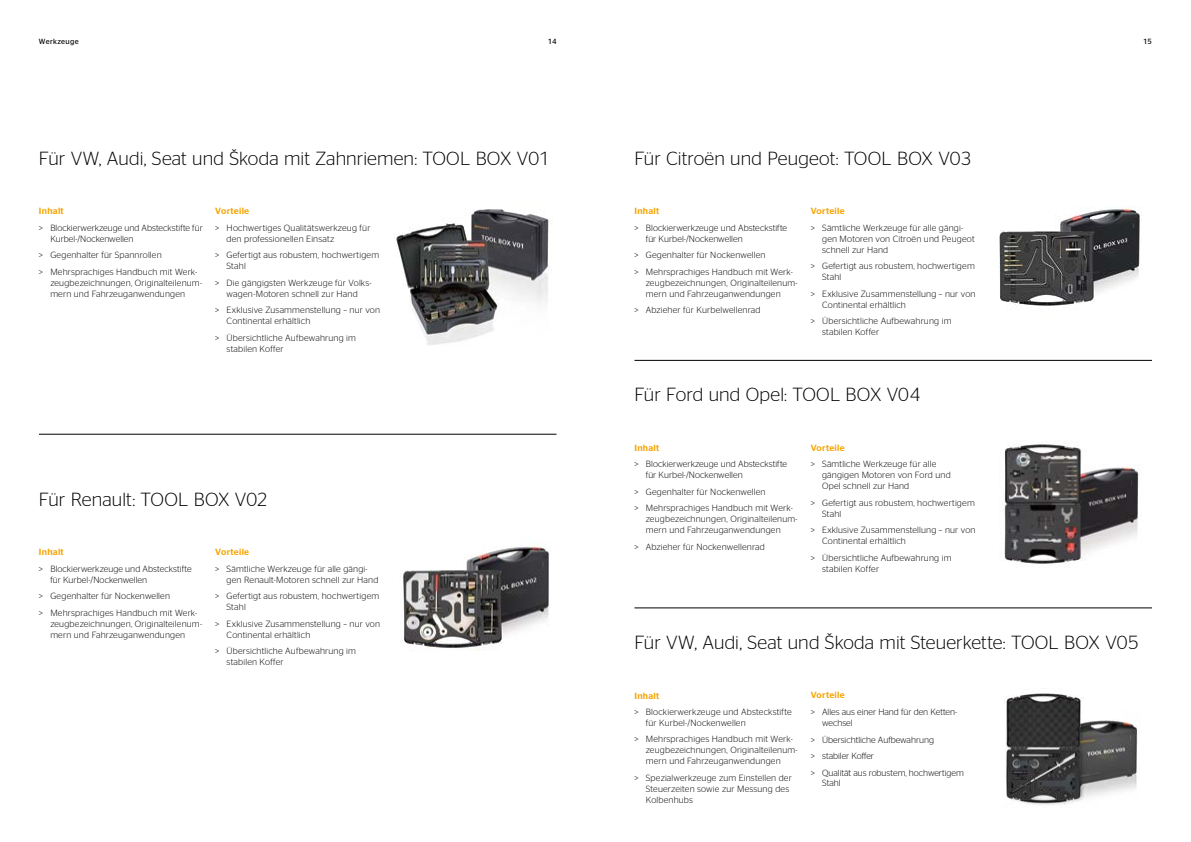
<style>
.page{position:relative;width:1191px;height:842px;background:#fff}
.page>*{position:absolute;margin:0;border:0;box-sizing:border-box;transform-origin:0 0}
.t1{font:300 19px "Continental Stag Sans";letter-spacing:.005em;color:#000}
.t2{font:300 9px/11px "Continental Stag Sans";letter-spacing:.02em;color:#000}
.t3{font:300 9px/16.5px "Continental Stag Sans";color:#000}
.t4{font:500 9px "Continental Stag Sans";letter-spacing:.03em;color:#f7a400}
.t5{font:7.5px "Continental Stag Sans";letter-spacing:.04em;color:#000}
</style>
<div class="page">
<img style="left:394px;top:209px;width:159px;height:137px">
<img style="left:400px;top:545px;width:149px;height:106px">
<img style="left:992px;top:206px;width:151px;height:104px">
<img style="left:1004px;top:444px;width:135px;height:120px">
<img style="left:1004px;top:693px;width:134px;height:112px">
<hr style="left:39px;top:434px;width:517px;height:1px;background:#000">
<hr style="left:634px;top:360px;width:518px;height:1px;background:#000">
<hr style="left:634px;top:608px;width:518px;height:1px;background:#000">
<p class="t5" style="left:39px;top:37px;width:41px">Werkzeuge</p>
<p class="t5" style="left:548px;top:37px;width:10px">14</p>
<p class="t5" style="left:1143px;top:37px;width:10px">15</p>
<h1 class="t1" style="left:39px;top:148px;width:513px">Für VW, Audi, Seat und Škoda mit Zahnriemen: TOOL BOX V01</h1>
<p class="t4" style="left:39px;top:206px;width:26px">Inhalt</p>
<p class="t2" style="left:50px;top:222px;width:154px;text-indent:-11px">&gt; Blockierwerkzeuge und Absteckstifte für<br>Kurbel-/Nockenwellen</p>
<p class="t2" style="left:39px;top:247px;width:160px;line-height:16.5px">&gt; Gegenhalter für Spannrollen<br>&gt; Mehrsprachiges Handbuch mit Werk-</p>
<p class="t2" style="left:50px;top:277px;width:153px">zeugbezeichnungen, Originalteilenum&shy;mern und Fahrzeuganwendungen</p>
<p class="t4" style="left:215px;top:206px;width:35px">Vorteile</p>
<p class="t2" style="left:227px;top:222px;width:145px;text-indent:-11px">&gt; Hochwertiges Qualitätswerkzeug für den professionellen Einsatz</p>
<p class="t2" style="left:227px;top:250px;width:154px;text-indent:-11px">&gt; Gefertigt aus robustem, hochwertigem<br>Stahl</p>
<p class="t2" style="left:215px;top:277px;width:158px;text-align:center">&gt; Die gängigsten Werkzeuge für Volks&shy;wagen-Motoren schnell zur Hand</p>
<p class="t2" style="left:227px;top:305px;width:155px;text-indent:-11px">&gt; Exklusive Zusammenstellung – nur von<br>Continental erhältlich</p>
<p class="t2" style="left:227px;top:332px;width:131px;text-indent:-11px">&gt; Übersichtliche Aufbewahrung im stabilen Koffer</p>
<h1 class="t1" style="left:39px;top:489px;width:230px">Für Renault: TOOL BOX V02</h1>
<p class="t4" style="left:39px;top:547px;width:26px">Inhalt</p>
<p class="t2" style="left:50px;top:563px;width:143px;text-indent:-11px">&gt; Blockierwerkzeuge und Absteckstifte für Kurbel-/Nockenwellen</p>
<p class="t2" style="left:39px;top:588px;width:160px;line-height:16.5px">&gt; Gegenhalter für Nockenwellen<br>&gt; Mehrsprachiges Handbuch mit Werk-</p>
<p class="t2" style="left:50px;top:618px;width:153px">zeugbezeichnungen, Originalteilenum&shy;mern und Fahrzeuganwendungen</p>
<p class="t4" style="left:215px;top:547px;width:35px">Vorteile</p>
<p class="t2" style="left:227px;top:563px;width:153px;text-indent:-11px">&gt; Sämtliche Werkzeuge für alle gängi&shy;gen Renault-Motoren schnell zur Hand</p>
<p class="t2" style="left:227px;top:591px;width:154px;text-indent:-11px">&gt; Gefertigt aus robustem, hochwertigem<br>Stahl</p>
<p class="t2" style="left:227px;top:618px;width:155px;text-indent:-11px">&gt; Exklusive Zusammenstellung – nur von<br>Continental erhältlich</p>
<p class="t2" style="left:227px;top:646px;width:131px;text-indent:-11px">&gt; Übersichtliche Aufbewahrung im stabilen Koffer</p>
<h1 class="t1" style="left:634px;top:148px;width:339px">Für Citroën und Peugeot: TOOL BOX V03</h1>
<p class="t4" style="left:634px;top:206px;width:26px">Inhalt</p>
<p class="t2" style="left:646px;top:222px;width:143px;text-indent:-11px">&gt; Blockierwerkzeuge und Absteckstifte für Kurbel-/Nockenwellen</p>
<p class="t2" style="left:634px;top:247px;width:160px;line-height:16.5px">&gt; Gegenhalter für Nockenwellen<br>&gt; Mehrsprachiges Handbuch mit Werk-</p>
<p class="t2" style="left:646px;top:277px;width:153px">zeugbezeichnungen, Originalteilenum&shy;mern und Fahrzeuganwendungen</p>
<p class="t2" style="left:634px;top:305px;width:128px">&gt; Abzieher für Kurbelwellenrad</p>
<p class="t4" style="left:810px;top:206px;width:35px">Vorteile</p>
<p class="t2" style="left:822px;top:222px;width:154px;text-indent:-11px">&gt; Sämtliche Werkzeuge für alle gängi&shy;gen Motoren von Citroën und Peugeot schnell zur Hand</p>
<p class="t2" style="left:822px;top:261px;width:154px;text-indent:-11px">&gt; Gefertigt aus robustem, hochwertigem<br>Stahl</p>
<p class="t2" style="left:822px;top:288px;width:155px;text-indent:-11px">&gt; Exklusive Zusammenstellung – nur von<br>Continental erhältlich</p>
<p class="t2" style="left:822px;top:316px;width:131px;text-indent:-11px">&gt; Übersichtliche Aufbewahrung im stabilen Koffer</p>
<h1 class="t1" style="left:634px;top:384px;width:288px">Für Ford und Opel: TOOL BOX V04</h1>
<p class="t4" style="left:634px;top:443px;width:26px">Inhalt</p>
<p class="t2" style="left:646px;top:459px;width:143px;text-indent:-11px">&gt; Blockierwerkzeuge und Absteckstifte für Kurbel-/Nockenwellen</p>
<p class="t2" style="left:634px;top:483px;width:160px;line-height:16.5px">&gt; Gegenhalter für Nockenwellen<br>&gt; Mehrsprachiges Handbuch mit Werk-</p>
<p class="t2" style="left:646px;top:514px;width:153px">zeugbezeichnungen, Originalteilenum&shy;mern und Fahrzeuganwendungen</p>
<p class="t2" style="left:634px;top:541px;width:132px">&gt; Abzieher für Nockenwellenrad</p>
<p class="t4" style="left:810px;top:443px;width:35px">Vorteile</p>
<p class="t2" style="left:822px;top:459px;width:130px;text-indent:-11px">&gt; Sämtliche Werkzeuge für alle gängigen Motoren von Ford und<br>Opel schnell zur Hand</p>
<p class="t2" style="left:822px;top:497px;width:154px;text-indent:-11px">&gt; Gefertigt aus robustem, hochwertigem<br>Stahl</p>
<p class="t2" style="left:822px;top:525px;width:155px;text-indent:-11px">&gt; Exklusive Zusammenstellung – nur von<br>Continental erhältlich</p>
<p class="t2" style="left:822px;top:552px;width:131px;text-indent:-11px">&gt; Übersichtliche Aufbewahrung im stabilen Koffer</p>
<h1 class="t1" style="left:634px;top:632px;width:506px">Für VW, Audi, Seat und Škoda mit Steuerkette: TOOL BOX V05</h1>
<p class="t4" style="left:634px;top:690px;width:26px">Inhalt</p>
<p class="t2" style="left:646px;top:706px;width:147px;text-indent:-11px">&gt; Blockierwerkzeuge und Absteckstifte für Kurbel-/Nockenwellen</p>
<p class="t2" style="left:646px;top:734px;width:153px;text-indent:-11px">&gt; Mehrsprachiges Handbuch mit Werk&shy;zeugbezeichnungen, Originalteilenum&shy;mern und Fahrzeuganwendungen</p>
<p class="t2" style="left:646px;top:772px;width:147px;text-indent:-11px">&gt; Spezialwerkzeuge zum Einstellen der<br>Steuerzeiten sowie zur Messung des<br>Kolbenhubs</p>
<p class="t4" style="left:810px;top:690px;width:35px">Vorteile</p>
<p class="t3" style="left:822px;top:706px;width:137px;line-height:11px;text-indent:-11px">&gt; Alles aus einer Hand für den Ketten&shy;wechsel</p>
<p class="t3" style="left:810px;top:731px;width:155px">&gt; Übersichtliche Aufbewahrung<br>&gt; stabiler Koffer<br>&gt; Qualität aus robustem, hochwertigem</p>
<p class="t2" style="left:822px;top:778px;width:20px">Stahl</p>
</div>
